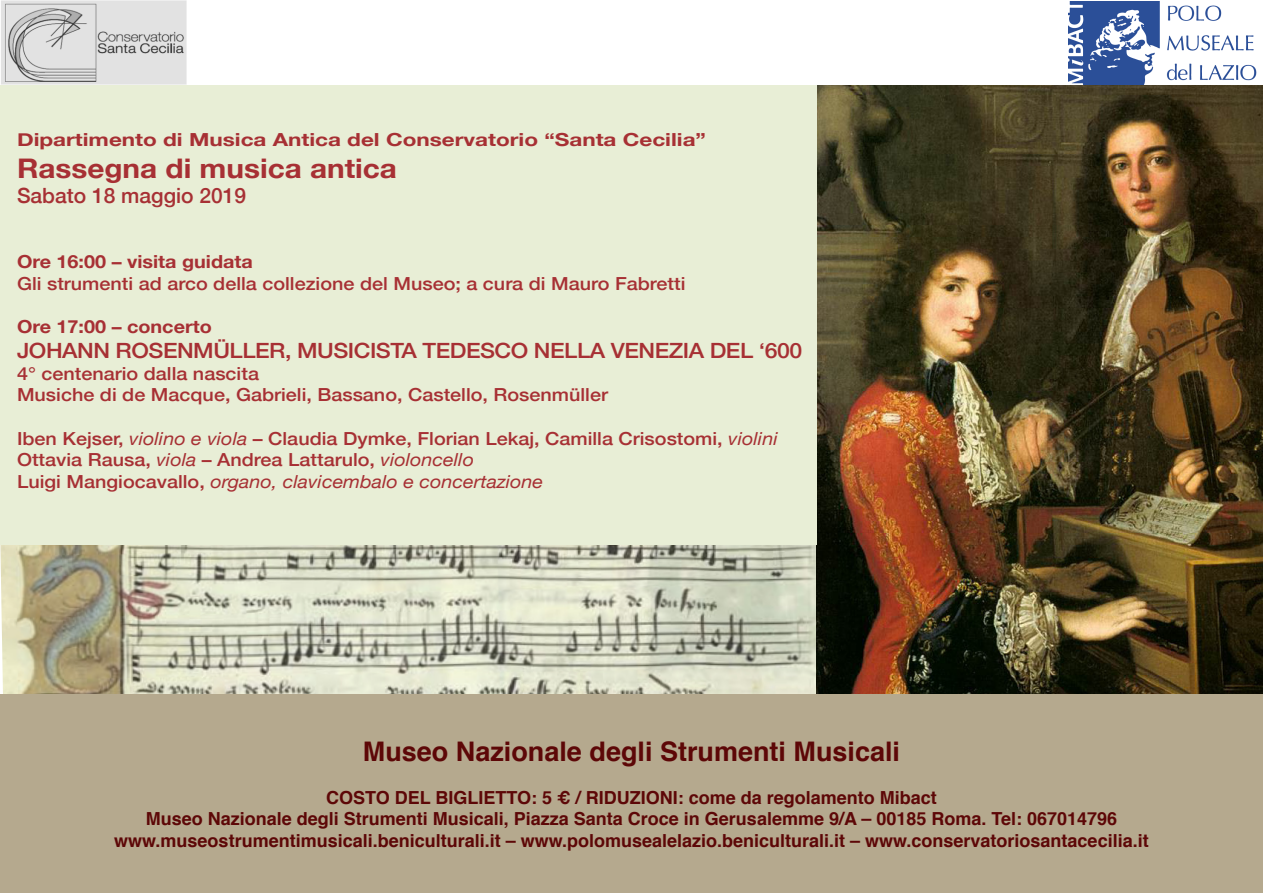
<style>
.page{position:relative;width:1263px;height:893px;background:#fff}
.page>*{position:absolute;margin:0;border:0;box-sizing:border-box;transform-origin:0 0}
.t1{font:700 27px "Helvetica";color:#5d0707}
.t2{font:700 27px "Helvetica Neue";color:#a73034;scale:1.1 1}
.t3{font:500 21px "Helvetica Neue";letter-spacing:-.02em;color:#a73034;scale:1.1 1}
.t4{font:500 21px "Helvetica Neue";color:#a73034}
.t5{font:500 18px "Helvetica Neue";color:#a73034;scale:1.1 1}
.t6{font:700 18px "Helvetica";color:#5d0707}
.t7{font:700 18px "Helvetica Neue";color:#a73034;scale:1.25 1}
.t8{font:italic 18px "Helvetica Neue";color:#a73034;scale:1.1 1}
.t9{font:700 18px "Helvetica Neue";color:#a73034;scale:1.1 1}
.s1{font-weight:400;font-style:italic}
.s2{font-weight:500;font-style:normal}
</style>
<div class="page">
<img style="left:0;top:544px;width:816px;height:150px">
<img style="left:1px;top:0;width:185px;height:85px">
<img style="left:816px;top:85px;width:447px;height:609px">
<div style="left:0;top:694px;width:1263px;height:199px;background:#b5a98e"></div>
<img style="left:1068px;top:1px;width:189px;height:83px">
<div style="left:0;top:85px;width:816px;height:459px;background:#e8eed6"></div>
<p class="t7" style="left:17px;top:125px;width:553px">Dipartimento di Musica Antica del Conservatorio “Santa Cecilia”</p>
<p class="t2" style="left:17px;top:147px;width:347px">Rassegna di musica antica</p>
<p class="t4" style="left:17px;top:179px;width:231px">Sabato 18 maggio 2019</p>
<p class="t9" style="left:17px;top:248px;width:216px">Ore 16:00 – visita guidata</p>
<p class="t5" style="left:17px;top:269px;width:609px">Gli strumenti ad arco della collezione del Museo; a cura di Mauro Fabretti</p>
<p class="t9" style="left:17px;top:312px;width:179px">Ore 17:00 – concerto</p>
<p class="t3" style="left:17px;top:334px;width:715px">JOHANN ROSENMÜLLER, MUSICISTA TEDESCO NELLA VENEZIA DEL ‘600</p>
<p class="t5" style="left:17px;top:359px;width:221px">4° centenario dalla nascita</p>
<p class="t5" style="left:17px;top:381px;width:539px">Musiche di de Macque, Gabrieli, Bassano, Castello, Rosenmüller</p>
<p class="t5" style="left:17px;top:424px;width:693px">Iben Kejser, <span class="s1">violino e viola</span> – Claudia Dymke, Florian Lekaj, Camilla Crisostomi, <span class="s1">violini</span></p>
<p class="t5" style="left:17px;top:445px;width:417px">Ottavia Rausa, <span class="s1">viola</span> – Andrea Lattarulo, <span class="s1">violoncello</span></p>
<p class="t8" style="left:17px;top:468px;width:480px"><span class="s2">Luigi Mangiocavallo,</span> organo, clavicembalo e concertazione</p>
<p class="t1" style="left:363px;top:729px;width:539px">Museo Nazionale degli Strumenti Musicali</p>
<p class="t6" style="left:326px;top:783px;width:612px">COSTO DEL BIGLIETTO: 5 € / RIDUZIONI: come da regolamento Mibact</p>
<p class="t6" style="left:146px;top:804px;width:973px">Museo Nazionale degli Strumenti Musicali, Piazza Santa Croce in Gerusalemme 9/A – 00185 Roma. Tel: 067014796</p>
<p class="t6" style="left:114px;top:826px;width:1036px">www.museostrumentimusicali.beniculturali.it – www.polomusealelazio.beniculturali.it – www.conservatoriosantacecilia.it</p>
</div>
